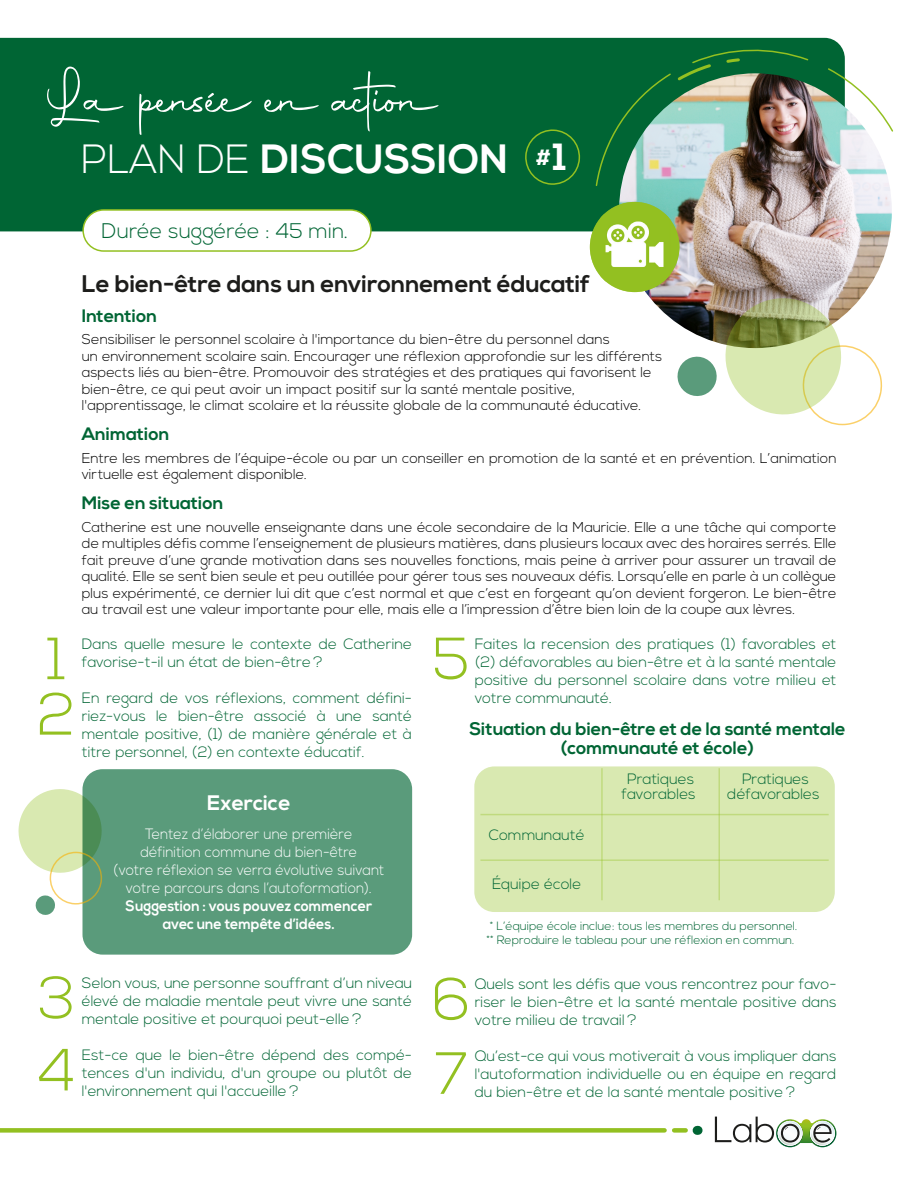
<style>
.page{position:relative;width:918px;height:1188px;background:#fff}
.page>*{position:absolute;margin:0;border:0;box-sizing:border-box;transform-origin:0 0}
.t1{font:64.8px "Autography";letter-spacing:-.02em;color:#fff;scale:.82 1}
.t2{font:300 59.4px/55.5px "Nexa";color:#93c021}
.t3{font:700 40.8px "Nexa";color:#fff}
.t4{font:700 24px "Nexa";color:#1d1d1b}
.t5{font:700 22.05px "Nexa";color:#fff}
.t6{font:300 21.15px "Nexa";color:#006534}
.t7{font:700 21px "Nexa";color:#fff}
.t8{font:700 18px/19.5px "Nexa";color:#006534;text-align:center}
.t9{font:300 15px/18px "Nexa";color:#006534;text-align:justify}
.t10{font:300 15px/18px "Nexa";color:#fff;text-align:center;scale:.94 1}
.t11{font:700 15px/18px "Nexa";color:#fff;text-align:center;scale:.94 1}
.t12{font:300 14.25px/16.5px "Nexa";color:#000}
.t13{font:300 12px/13.5px "Nexa";color:#006534}
.s1{font-weight:300}
.s2{font-size:37.8px}
</style>
<div class="page">
<div style="left:0;top:38px;width:842px;height:193px;background:#006534"></div>
<div style="left:0;top:1128px;width:665px;height:5px;background:#93c021"></div>
<div style="left:674px;top:1128px;width:12px;height:5px;background:#93c021"></div>
<svg style="left:715px;top:1117px;width:122px;height:30px"></svg>
<div style="left:83px;top:210px;width:288px;height:41px;background:#fff;border-radius:21px"></div>
<div style="left:82px;top:209px;width:290px;height:43px;border:2px solid #93c021;border-radius:21px"></div>
<svg style="left:524px;top:129px;width:56px;height:56px;background:#0b6c32"></svg>
<svg style="left:595px;top:47px;width:298px;height:140px;background:#267c4d"></svg>
<img style="left:619px;top:73px;width:273px;height:272px">
<svg style="left:678px;top:357px;width:39px;height:39px"></svg>
<svg style="left:726px;top:298px;width:156px;height:127px"></svg>
<div style="left:590px;top:202px;width:89px;height:90px;background:#93c021;border-radius:50%"></div>
<div style="left:82px;top:769px;width:330px;height:186px;background:#5a9b7b;border-radius:20px"></div>
<div style="left:474px;top:766px;width:361px;height:146px;background:#d9e9b1;border-radius:20px"></div>
<hr style="left:480px;top:814px;width:349px;height:1px;background:#93c021">
<hr style="left:601px;top:768px;width:2px;height:132px;background:#93c021">
<hr style="left:718px;top:768px;width:2px;height:132px;background:#93c021">
<hr style="left:480px;top:859px;width:349px;height:2px;background:#93c021">
<svg style="left:19px;top:789px;width:83px;height:126px"></svg>
<img style="left:600px;top:214px;width:70px;height:68px">
<h1 class="t1" style="left:46px;top:56px;width:482px">La pensée en action</h1>
<h3 class="t3" style="left:81px;top:136px;width:428px"><span class="s1">PLAN DE</span> DISCUSSION</h3>
<h3 class="t6" style="left:101px;top:219px;width:248px">Durée suggérée : 45 min.</h3>
<h3 class="t5" style="left:536px;top:145px;width:32px">#<span class="s2">1</span></h3>
<h3 class="t4" style="left:82px;top:270px;width:510px">Le bien-être dans un environnement éducatif</h3>
<p class="t8" style="left:82px;top:307px;width:77px">Intention</p>
<p class="t12" style="left:82px;top:332px;width:582px">Sensibiliser le personnel scolaire à l'importance du bien-être du personnel dans<br>un environnement scolaire sain. Encourager une réflexion approfondie sur les différents aspects liés au bien-être. Promouvoir des stratégies et des pratiques qui favorisent le bien-être, ce qui peut avoir un impact positif sur la santé mentale positive, l'apprentissage, le climat scolaire et la réussite globale de la communauté éducative.</p>
<p class="t8" style="left:82px;top:425px;width:89px">Animation</p>
<p class="t12" style="left:82px;top:450px;width:756px">Entre les membres de l’équipe-école ou par un conseiller en promotion de la santé et en prévention. L’animation virtuelle est également disponible.</p>
<p class="t8" style="left:82px;top:494px;width:143px">Mise en situation</p>
<p class="t12" style="left:82px;top:519px;width:756px;text-align:justify">Catherine est une nouvelle enseignante dans une école secondaire de la Mauricie. Elle a une tâche qui comporte de multiples défis comme l’enseignement de plusieurs matières, dans plusieurs locaux avec des horaires serrés. Elle fait preuve d’une grande motivation dans ses nouvelles fonctions, mais peine à arriver pour assurer un travail de qualité. Elle se sent bien seule et peu outillée pour gérer tous ses nouveaux défis. Lorsqu’elle en parle à un collègue plus expérimenté, ce dernier lui dit que c’est normal et que c’est en forgeant qu’on devient forgeron. Le bien-être au travail est une valeur importante pour elle, mais elle a l’impression d’être bien loin de la coupe aux lèvres.</p>
<p class="t9" style="left:475px;top:635px;width:363px">Faites la recension des pratiques (1) favorables et (2) défavorables au bien-être et à la santé mentale positive du personnel scolaire dans votre milieu et votre communauté.</p>
<h2 class="t2" style="left:37px;top:634px;width:40px">1<br>2</h2>
<h2 class="t2" style="left:433px;top:634px;width:39px">5</h2>
<p class="t9" style="left:82px;top:635px;width:332px">Dans quelle mesure le contexte de Catherine favorise-t-il un état de bien-être ?</p>
<p class="t9" style="left:82px;top:689px;width:332px">En regard de vos réflexions, comment défini&shy;riez-vous le bien-être associé à une santé mentale positive, (1) de manière générale et à titre personnel, (2) en contexte éducatif.</p>
<p class="t8" style="left:469px;top:719px;width:378px">Situation du bien-être et de la santé mentale (communauté et école)</p>
<p class="t9" style="left:622px;top:772px;width:76px;line-height:15px;text-align:center">Pratiques favorables</p>
<p class="t9" style="left:727px;top:772px;width:94px;line-height:15px;text-align:center">Pratiques défavorables</p>
<p class="t9" style="left:489px;top:827px;width:97px">Communauté</p>
<p class="t9" style="left:492px;top:875px;width:91px">Équipe école</p>
<h3 class="t7" style="left:207px;top:791px;width:85px">Exercice</h3>
<p class="t10" style="left:113px;top:825px;width:290px">Tentez d’élaborer une première définition commune du bien-être<br>(votre réflexion se verra évolutive suivant votre parcours dans l’autoformation).</p>
<p class="t11" style="left:126px;top:897px;width:264px">Suggestion : vous pouvez commencer avec une tempête d’idées.</p>
<p class="t13" style="left:486px;top:920px;width:312px">* L’équipe école inclue: tous les membres du personnel. ** Reproduire le tableau pour une réflexion en commun.</p>
<h2 class="t2" style="left:38px;top:964px;width:39px;line-height:72.3px">3<br>4</h2>
<p class="t9" style="left:82px;top:974px;width:332px">Selon vous, une personne souffrant d’un niveau élevé de maladie mentale peut vivre une santé mentale positive et pourquoi peut-elle ?</p>
<p class="t9" style="left:82px;top:1046px;width:332px">Est-ce que le bien-être dépend des compé&shy;tences d'un individu, d'un groupe ou plutôt de l'environnement qui l'accueille ?</p>
<h2 class="t2" style="left:432px;top:965px;width:40px;line-height:74.2px">6<br>7</h2>
<p class="t9" style="left:475px;top:976px;width:363px">Quels sont les défis que vous rencontrez pour favo&shy;riser le bien-être et la santé mentale positive dans votre milieu de travail?</p>
<p class="t9" style="left:475px;top:1048px;width:363px">Qu’est-ce qui vous motiverait à vous impliquer dans l'autoformation individuelle ou en équipe en regard du bien-être et de la santé mentale positive?</p>
</div>
